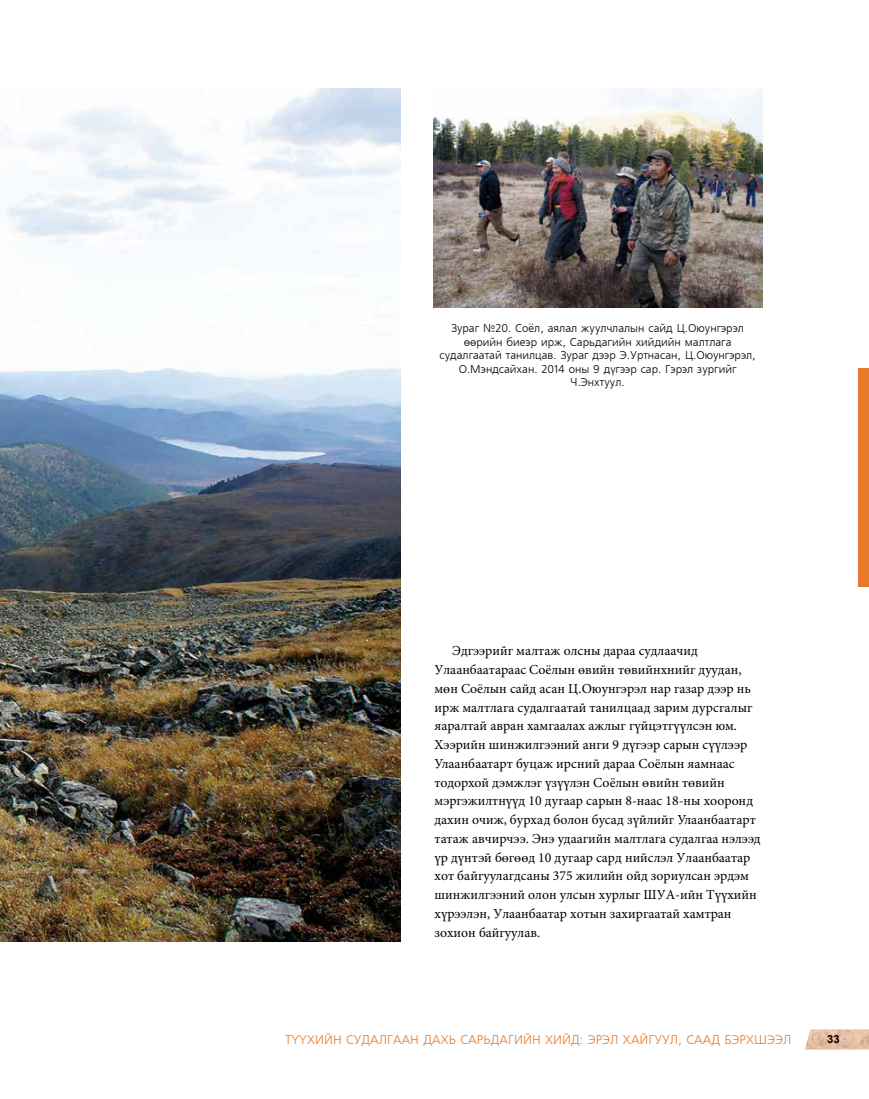
<style>
.page{position:relative;width:869px;height:1099px;background:#fff}
.page>*{position:absolute;margin:0;border:0;box-sizing:border-box;transform-origin:0 0}
.t1{font:13.75px/18.8px "Minion Pro";color:#000}
.t2{font:12.5px "Mogul Freeset";color:#e67a29}
.t3{font:11.25px/13.5px "Mogul Freeset";color:#000;text-align:center}
.t4{font:700 11.25px "Arial";color:#000}
</style>
<div class="page">
<img style="left:805px;top:1029px;width:63px;height:20px">
<div style="left:857px;top:369px;width:11px;height:217px;background:#e67a29"></div>
<img style="left:0;top:89px;width:400px;height:852px">
<img style="left:433px;top:89px;width:329px;height:218px">
<p class="t3" style="left:439px;top:322px;width:317px">Зураг №20. Соёл, аялал жуулчлалын сайд Ц.Оюунгэрэл өөрийн биеэр ирж, Сарьдагийн хийдийн малтлага судалгаатай танилцав. Зураг дээр Э.Уртнасан, Ц.Оюунгэрэл, О.Мэндсайхан. 2014 оны 9 дүгээр сар. Гэрэл зургийг Ч.Энхтуул.</p>
<p class="t1" style="left:434px;top:641px;width:327px;text-indent:18px">Эдгээрийг малтаж олсны дараа судлаачид Улаанбаатараас Соёлын өвийн төвийнхнийг дуудан, мөн Соёлын сайд асан Ц.Оюунгэрэл нар газар дээр нь ирж малтлага судалгаатай танилцаад зарим дурсгалыг яаралтай авран хамгаалах ажлыг гүйцэтгүүлсэн юм.<br>Хээрийн шинжилгээний анги 9 дүгээр сарын сүүлээр Улаанбаатарт буцаж ирсний дараа Соёлын яамнаас тодорхой дэмжлэг үзүүлэн Соёлын өвийн төвийн мэргэжилтнүүд 10 дугаар сарын 8-наас 18-ны хооронд дахин очиж, бурхад болон бусад зүйлийг Улаанбаатарт татаж авчирчээ. Энэ удаагийн малтлага судалгаа нэлээд үр дүнтэй бөгөөд 10 дугаар сард нийслэл Улаанбаатар хот байгуулагдсаны 375 жилийн ойд зориулсан эрдэм шинжилгээний олон улсын хурлыг ШУА-ийн Түүхийн хүрээлэн, Улаанбаатар хотын захиргаатай хамтран зохион байгуулав.</p>
<p class="t2" style="left:285px;top:1033px;width:507px">Түүхийн судалгаан дахь Сарьдагийн хийд: эрэл хайгуул, саад бэрхшээл</p>
<p class="t4" style="left:826px;top:1031px;width:14px">33</p>
</div>
